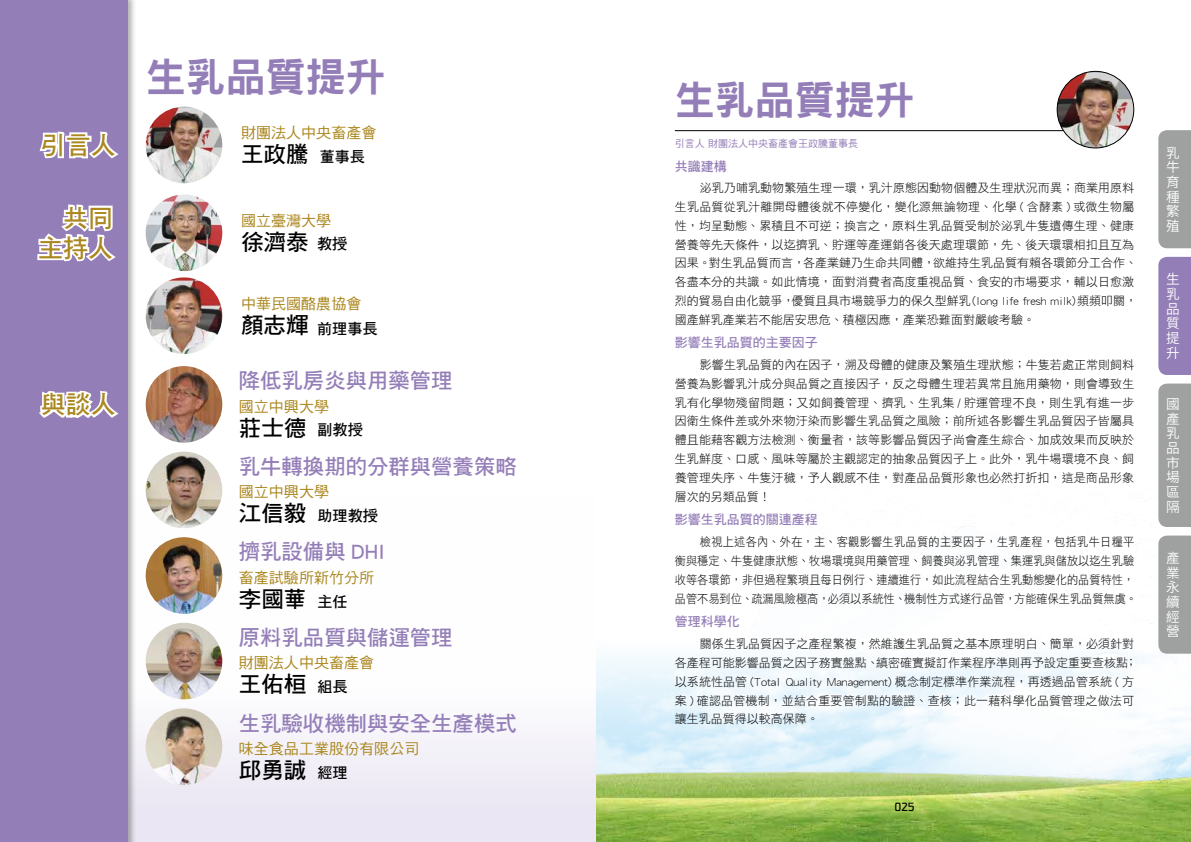
<style>
.page{position:relative;width:1191px;height:842px;background:#fff}
.page>*{position:absolute;margin:0;border:0;box-sizing:border-box;transform-origin:0 0}
.t1{font:40px "DF Hei Std W9";color:#947eb8}
.t2{font:25px/30px "DF Hei Std W7";color:#ab871f;text-align:right}
.t3{font:22.6px "DF Hei Std W7";color:#000}
.t4{font:21.4px "DF Hei Std W7";color:#947eb8}
.t5{font:15px "DF Hei Std W5";color:#ab871f}
.t6{font:15px "DF Hei Std W7";color:#000}
.t7{font:600 13.6px/14.7px "Noto Sans CJ Ktc";color:#fff;text-align:justify}
.t8{font:13px "DF Hei Std W7";color:#947eb8}
.t9{font:500 13px "Downtempo";color:#000}
.t10{font:12px/18.8px "DF Hei Std W3";letter-spacing:.005em;color:#000}
.t11{font:12px/18.8px "DF Hei Std W3";letter-spacing:.005em;color:#000;scale:.93 1}
.t12{font:10px "DF Hei Std W5";color:#947eb8}
.s1{font-size:15px}
.s2{font-size:22.6px}
</style>
<div class="page">
<img style="left:595px;top:768px;width:596px;height:74px">
<div style="left:56px;top:495px;width:539px;height:347px;background:linear-gradient(to bottom,#fff,#edeaf5)"></div>
<div style="left:0;top:0;width:137px;height:842px;background:#000;opacity:.3"></div>
<div style="left:0;top:0;width:127px;height:842px;background:#947eb8"></div>
<svg style="left:39px;top:131px;width:80px;height:28px"></svg>
<svg style="left:37px;top:204px;width:79px;height:58px"></svg>
<svg style="left:39px;top:390px;width:80px;height:28px"></svg>
<img style="left:146px;top:107px;width:76px;height:76px;border-radius:38px">
<img style="left:146px;top:194px;width:76px;height:77px;border-radius:38px">
<img style="left:146px;top:277px;width:76px;height:77px;border-radius:38px">
<img style="left:146px;top:366px;width:76px;height:77px;border-radius:38px">
<img style="left:146px;top:452px;width:76px;height:76px;border-radius:38px">
<img style="left:146px;top:537px;width:76px;height:77px;border-radius:38px">
<img style="left:146px;top:623px;width:76px;height:76px;border-radius:38px">
<img style="left:146px;top:708px;width:76px;height:77px;border-radius:38px">
<hr style="left:675px;top:130px;width:398px;height:1px;background:#000">
<img style="left:1057px;top:71px;width:76px;height:77px;border-radius:38px">
<div style="left:1056px;top:71px;width:78px;height:77px;border:1px solid #000;border-radius:50%"></div>
<div style="left:1158px;top:130px;width:33px;height:118px;background:#9fa0a0"></div>
<div style="left:1158px;top:257px;width:33px;height:118px;background:#947eb8"></div>
<div style="left:1158px;top:535px;width:33px;height:119px;background:#9fa0a0"></div>
<div style="left:1158px;top:384px;width:33px;height:143px;background:#9fa0a0"></div>
<h2 class="t2" style="left:41px;top:130px;width:77px">引言人</h2>
<h2 class="t2" style="left:38px;top:202px;width:76px">共同主持人</h2>
<h1 class="t1" style="left:146px;top:55px;width:241px">生乳品質提升</h1>
<p class="t5" style="left:241px;top:124px;width:137px">財團法人中央畜產會</p>
<h3 class="t3" style="left:241px;top:142px;width:125px">王政騰 <span class="s1">董事長</span></h3>
<p class="t5" style="left:241px;top:212px;width:92px">國立臺灣大學</p>
<h3 class="t3" style="left:241px;top:229px;width:108px">徐濟泰<span class="s1">教授</span></h3>
<p class="t5" style="left:241px;top:295px;width:122px">中華民國酪農協會</p>
<h3 class="t3" style="left:241px;top:312px;width:69px">顏志輝</h3>
<p class="t6" style="left:317px;top:320px;width:62px">前理事長</p>
<h3 class="t4" style="left:239px;top:369px;width:215px">降低乳房炎與用藥管理</h3>
<h2 class="t2" style="left:41px;top:389px;width:77px">與談人</h2>
<p class="t5" style="left:239px;top:398px;width:92px">國立中興大學</p>
<h3 class="t3" style="left:239px;top:415px;width:125px">莊士德 <span class="s1">副教授</span></h3>
<h3 class="t4" style="left:239px;top:455px;width:279px">乳牛轉換期的分群與營養策略</h3>
<p class="t5" style="left:239px;top:484px;width:92px">國立中興大學</p>
<p class="t6" style="left:239px;top:507px;width:140px"><span class="s2">江信毅</span> 助理教授</p>
<h3 class="t4" style="left:239px;top:540px;width:148px">擠乳設備與 DHI</h3>
<p class="t5" style="left:239px;top:569px;width:137px">畜產試驗所新竹分所</p>
<h3 class="t3" style="left:239px;top:586px;width:110px">李國華 <span class="s1">主任</span></h3>
<h3 class="t4" style="left:239px;top:626px;width:215px">原料乳品質與儲運管理</h3>
<p class="t5" style="left:239px;top:655px;width:137px">財團法人中央畜產會</p>
<h3 class="t3" style="left:239px;top:672px;width:110px">王佑桓 <span class="s1">組長</span></h3>
<h3 class="t4" style="left:239px;top:711px;width:279px">生乳驗收機制與安全生產模式</h3>
<p class="t5" style="left:239px;top:740px;width:182px">味全食品工業股份有限公司</p>
<h3 class="t3" style="left:239px;top:757px;width:110px">邱勇誠 <span class="s1">經理</span></h3>
<h1 class="t1" style="left:675px;top:78px;width:241px">生乳品質提升</h1>
<p class="t12" style="left:675px;top:138px;width:185px">引言人財團法人中央畜產會王政騰董事長</p>
<p class="t8" style="left:675px;top:159px;width:53px">共識建構</p>
<p class="t10" style="left:675px;top:178px;width:464px;text-indent:25px">泌乳乃哺乳動物繁殖生理一環，乳汁原態因動物個體及生理狀況而異；商業用原料生乳品質從乳汁離開母體後就不停變化，變化源無論物理、化學 ( 含酵素 ) 或微生物屬性，均呈動態、累積且不可逆；換言之，原料生乳品質受制於泌乳牛隻遺傳生理、健康營養等先天條件，以迄擠乳、貯運等產運銷各後天處理環節，先、後天環環相扣且互為因果。對生乳品質而言，各產業鏈乃生命共同體，欲維持生乳品質有賴各環節分工合作、各盡本分的共識。如此情境，面對消費者高度重視品質、食安的市場要求，輔以日愈激烈的貿易自由化競爭，優質且具市場競爭力的保久型鮮乳(long life fresh milk)頻頻叩關，國產鮮乳產業若不能居安思危、積極因應，產業恐難面對嚴峻考驗。</p>
<p class="t8" style="left:675px;top:335px;width:144px">影響生乳品質的主要因子</p>
<p class="t10" style="left:675px;top:355px;width:461px;text-align:justify;text-indent:25px">影響生乳品質的內在因子，溯及母體的健康及繁殖生理狀態；牛隻若處正常則飼料營養為影響乳汁成分與品質之直接因子，反之母體生理若異常且施用藥物，則會導致生乳有化學物殘留問題；又如飼養管理、擠乳、生乳集 / 貯運管理不良，則生乳有進一步因衛生條件差或外來物汙染而影響生乳品質之風險；前所述各影響生乳品質因子皆屬具體且能藉客觀方法檢測、衡量者，該等影響品質因子尚會產生綜合、加成效果而反映於生乳鮮度、口感、風味等屬於主觀認定的抽象品質因子上。此外，乳牛場環境不良、飼養管理失序、牛隻汙穢，予人觀感不佳，對產品品質形象也必然打折扣，這是商品形象層次的另類品質！</p>
<p class="t8" style="left:675px;top:513px;width:144px">影響生乳品質的關連產程</p>
<p class="t11" style="left:675px;top:532px;width:498px;text-indent:25px">檢視上述各內、外在，主、客觀影響生乳品質的主要因子，生乳產程，包括乳牛日糧平衡與穩定、牛隻健康狀態、牧場環境與用藥管理、飼養與泌乳管理、集運乳與儲放以迄生乳驗收等各環節，非但過程繁瑣且每日例行、連續進行，如此流程結合生乳動態變化的品質特性，品管不易到位、疏漏風險極高，必須以系統性、機制性方式遂行品管，方能確保生乳品質無虞。</p>
<p class="t8" style="left:675px;top:615px;width:66px">管理科學化</p>
<p class="t10" style="left:675px;top:634px;width:464px;text-indent:25px">關係生乳品質因子之產程繁複，然維護生乳品質之基本原理明白、簡單，必須針對各產程可能影響品質之因子務實盤點、縝密確實擬訂作業程序準則再予設定重要查核點；以系統性品管 (Total Quality Management) 概念制定標準作業流程，再透過品管系統 ( 方案 ) 確認品管機制，並結合重要管制點的驗證、查核；此一藉科學化品質管理之做法可讓生乳品質得以較高保障。</p>
<p class="t9" style="left:894px;top:800px;width:21px">025</p>
<p class="t7" style="left:1166px;top:146px;width:15px">乳牛育種繁殖</p>
<p class="t7" style="left:1166px;top:272px;width:15px">生乳品質提升</p>
<p class="t7" style="left:1166px;top:397px;width:15px">國產乳品市場區隔</p>
<p class="t7" style="left:1166px;top:551px;width:15px">產業永續經營</p>
</div>
